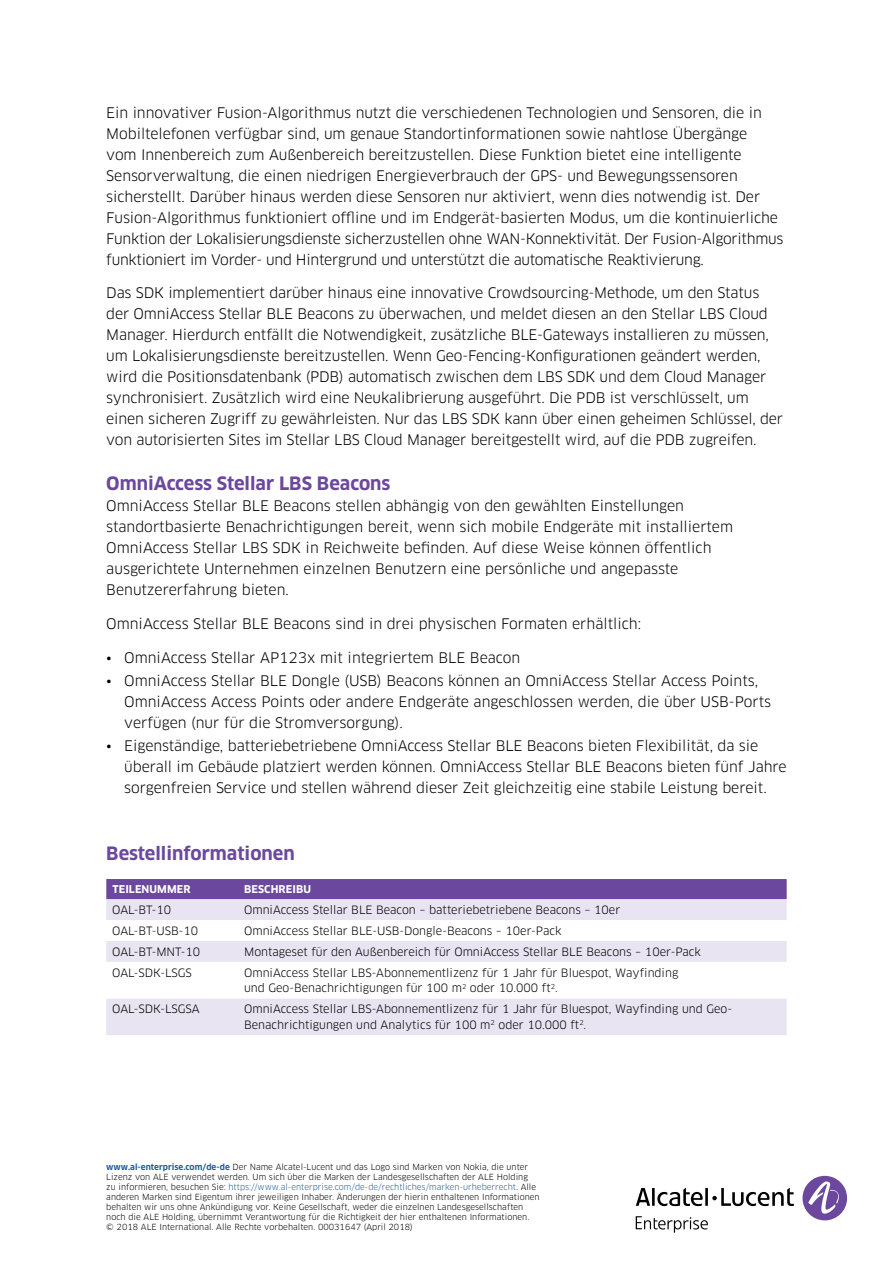
<style>
.page{position:relative;width:893px;height:1263px;background:#fff}
.page>*{position:absolute;margin:0;border:0;box-sizing:border-box;transform-origin:0 0}
.t1{font:700 18px "Clan OT";color:#6b489d}
.t2{font:14.25px/21px "Clan OT";letter-spacing:-.005em;color:#000}
.t3{font:11.25px/15.8px "Clan OT";color:#000}
.t4{font:700 10.5px "Clan OT";letter-spacing:.01em;color:#fff}
.t5{font:8.25px/9.9px "Clan OT";letter-spacing:.005em;color:#000}
.s1{font-weight:700;color:#215e9e}
.s2{color:#215e9e}
</style>
<div class="page">
<div style="left:802px;top:1176px;width:45px;height:44px;background:#6b489d;border-radius:50%"></div>
<svg style="left:808px;top:1181px;width:34px;height:33px"></svg>
<svg style="left:636px;top:1188px;width:158px;height:18px"></svg>
<svg style="left:636px;top:1216px;width:72px;height:16px"></svg>
<div style="left:106px;top:879px;width:681px;height:20px;background:#6b489d"></div>
<div style="left:106px;top:899px;width:681px;height:136px;background:#e8e4f2"></div>
<svg style="left:106px;top:920px;width:681px;height:78px"></svg>
<p class="t2" style="left:106px;top:102px;width:679px">Ein innovativer Fusion-Algorithmus nutzt die verschiedenen Technologien und Sensoren, die in Mobiltelefonen verfügbar sind, um genaue Standortinformationen sowie nahtlose Übergänge<br>vom Innenbereich zum Außenbereich bereitzustellen. Diese Funktion bietet eine intelligente Sensorverwaltung, die einen niedrigen Energieverbrauch der GPS- und Bewegungssensoren sicherstellt. Darüber hinaus werden diese Sensoren nur aktiviert, wenn dies notwendig ist. Der Fusion-Algorithmus funktioniert offline und im Endgerät-basierten Modus, um die kontinuierliche Funktion der Lokalisierungsdienste sicherzustellen ohne WAN-Konnektivität. Der Fusion-Algorithmus funktioniert im Vorder- und Hintergrund und unterstützt die automatische Reaktivierung.</p>
<p class="t2" style="left:106px;top:283px;width:678px">Das SDK implementiert darüber hinaus eine innovative Crowdsourcing-Methode, um den Status der OmniAccess Stellar BLE Beacons zu überwachen, und meldet diesen an den Stellar LBS Cloud Manager. Hierdurch entfällt die Notwendigkeit, zusätzliche BLE-Gateways installieren zu müssen, um Lokalisierungsdienste bereitzustellen. Wenn Geo-Fencing-Konfigurationen geändert werden, wird die Positionsdatenbank (PDB) automatisch zwischen dem LBS SDK und dem Cloud Manager synchronisiert. Zusätzlich wird eine Neukalibrierung ausgeführt. Die PDB ist verschlüsselt, um einen sicheren Zugriff zu gewährleisten. Nur das LBS SDK kann über einen geheimen Schlüssel, der von autorisierten Sites im Stellar LBS Cloud Manager bereitgestellt wird, auf die PDB zugreifen.</p>
<p class="t1" style="left:106px;top:473px;width:286px">OmniAccess Stellar LBS Beacons</p>
<p class="t2" style="left:106px;top:496px;width:628px">OmniAccess Stellar BLE Beacons stellen abhängig von den gewählten Einstellungen standortbasierte Benachrichtigungen bereit, wenn sich mobile Endgeräte mit installiertem OmniAccess Stellar LBS SDK in Reichweite befinden. Auf diese Weise können öffentlich ausgerichtete Unternehmen einzelnen Benutzern eine persönliche und angepasste Benutzererfahrung bieten.</p>
<p class="t2" style="left:106px;top:613px;width:536px">OmniAccess Stellar BLE Beacons sind in drei physischen Formaten erhältlich:</p>
<p class="t2" style="left:106px;top:647px;width:416px">• OmniAccess Stellar AP123x mit integriertem BLE Beacon</p>
<p class="t2" style="left:124px;top:670px;width:648px;text-indent:-18px">• OmniAccess Stellar BLE Dongle (USB) Beacons können an OmniAccess Stellar Access Points,<br>OmniAccess Access Points oder andere Endgeräte angeschlossen werden, die über USB-Ports verfügen (nur für die Stromversorgung).</p>
<p class="t2" style="left:124px;top:735px;width:664px;text-indent:-18px">• Eigenständige, batteriebetriebene OmniAccess Stellar BLE Beacons bieten Flexibilität, da sie überall im Gebäude platziert werden können. OmniAccess Stellar BLE Beacons bieten fünf Jahre sorgenfreien Service und stellen während dieser Zeit gleichzeitig eine stabile Leistung bereit.</p>
<p class="t1" style="left:106px;top:843px;width:190px">Bestellinformationen</p>
<p class="t4" style="left:112px;top:883px;width:80px">TEILENUMMER</p>
<p class="t4" style="left:244px;top:883px;width:68px">BESCHREIBU</p>
<p class="t3" style="left:112px;top:902px;width:60px">OAL-BT-10</p>
<p class="t3" style="left:244px;top:902px;width:378px">OmniAccess Stellar BLE Beacon – batteriebetriebene Beacons – 10er</p>
<p class="t3" style="left:112px;top:923px;width:87px">OAL-BT-USB-10</p>
<p class="t3" style="left:244px;top:923px;width:319px">OmniAccess Stellar BLE-USB-Dongle-Beacons – 10er-Pack</p>
<p class="t3" style="left:112px;top:944px;width:89px">OAL-BT-MNT-10</p>
<p class="t3" style="left:244px;top:944px;width:458px">Montageset für den Außenbereich für OmniAccess Stellar BLE Beacons – 10er-Pack</p>
<p class="t3" style="left:112px;top:965px;width:81px">OAL-SDK-LSGS</p>
<p class="t3" style="left:244px;top:965px;width:436px">OmniAccess Stellar LBS-Abonnementlizenz für 1 Jahr für Bluespot, Wayfinding und Geo-Benachrichtigungen für 100 m<sup>2</sup> oder 10.000 ft<sup>2</sup>.</p>
<p class="t3" style="left:112px;top:1001px;width:89px">OAL-SDK-LSGSA</p>
<p class="t3" style="left:244px;top:1001px;width:489px">OmniAccess Stellar LBS-Abonnementlizenz für 1 Jahr für Bluespot, Wayfinding und Geo-<br>Benachrichtigungen und Analytics für 100 m<sup>2</sup> oder 10.000 ft<sup>2</sup>.</p>
<p class="t5" style="left:106px;top:1162px;width:435px"><span class="s1">www.al-enterprise.com/de-de</span> Der Name Alcatel-Lucent und das Logo sind Marken von Nokia, die unter Lizenz von ALE verwendet werden. Um sich über die Marken der Landesgesellschaften der ALE Holding<br>zu informieren, besuchen Sie: <span class="s2">https://www.al-enterprise.com/de-de/rechtliches/marken-urheberrecht</span>. Alle anderen Marken sind Eigentum ihrer jeweiligen Inhaber. Änderungen der hierin enthaltenen Informationen behalten wir uns ohne Ankündigung vor. Keine Gesellschaft, weder die einzelnen Landesgesellschaften noch die ALE Holding, übernimmt Verantwortung für die Richtigkeit der hier enthaltenen Informationen.<br>© 2018 ALE International. Alle Rechte vorbehalten. 00031647 (April 2018)</p>
</div>
